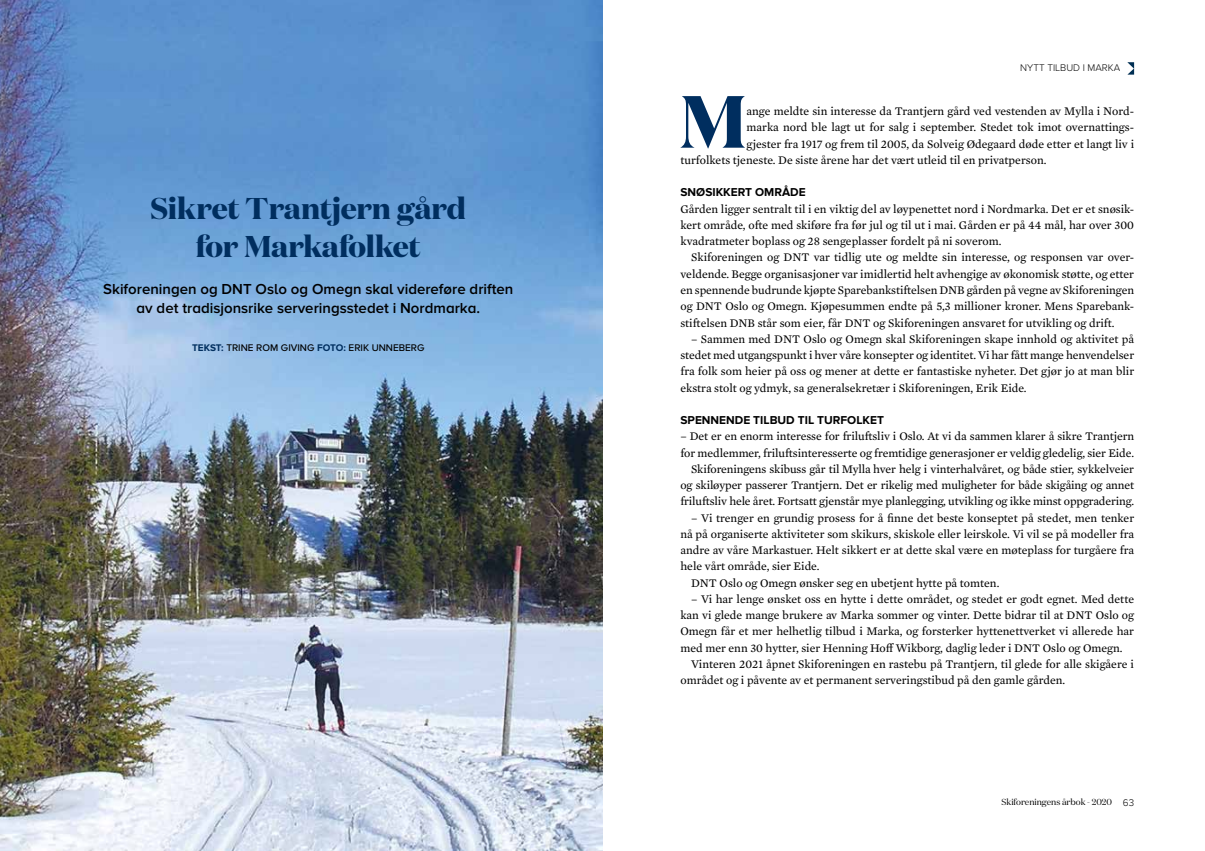
<style>
.page{position:relative;width:1205px;height:851px;background:#fff}
.page>*{position:absolute;margin:0;border:0;box-sizing:border-box;transform-origin:0 0}
.t1{font:700 73.62px "Domaine Display";color:#002e5f}
.t2{font:700 30px/37.5px "Domaine Display";letter-spacing:-.005em;color:#002e5f;text-align:center}
.t3{font:600 15px/18.8px "Proxima Nova A";color:#000;text-align:center}
.t4{font:11.88px/16.2px "Mercury Text G2";color:#000;text-align:justify}
.t5{font:700 11.88px "Proxima Nova";color:#000}
.t6{font:500 10px "Proxima Nova A";color:#000}
.t7{font:300 10px "Proxima Nova";color:#000}
.t8{font:8.75px "Domaine Display";color:#000}
.s1{font-family:"Proxima Nova";font-weight:700;color:#002e5f}
.s2{font-family:"Proxima Nova";font-weight:300;font-size:10px}
</style>
<div class="page">
<svg style="left:1127px;top:62px;width:7px;height:13px"></svg>
<img style="left:0;top:0;width:602px;height:850px">
<h2 class="t2" style="left:150px;top:189px;width:317px">Sikret Trantjern gård for Markafolket</h2>
<p class="t3" style="left:103px;top:280px;width:412px">Skiforeningen og DNT Oslo og Omegn skal videreføre driften av det tradisjonsrike serveringsstedet i Nordmarka.</p>
<p class="t6" style="left:192px;top:341px;width:234px"><span class="s1">TEKST:</span> TRINE ROM GIVING <span class="s1">FOTO:</span> ERIK UNNEBERG</p>
<p class="t7" style="left:1020px;top:60px;width:101px">NYTT TILBUD I MARKA</p>
<h1 class="t1" style="left:680px;top:73px;width:68px">M</h1>
<p class="t4" style="left:746px;top:103px;width:389px">ange meldte sin interesse da Trantjern gård ved vestenden av Mylla i Nord-</p>
<p class="t4" style="left:746px;top:119px;width:388px">marka nord ble lagt ut for salg i september. Stedet tok imot overnattings-</p>
<p class="t4" style="left:746px;top:136px;width:389px">gjester fra 1917 og frem til 2005, da Solveig Ødegaard døde etter et langt liv i</p>
<p class="t4" style="left:680px;top:152px;width:367px">turfolkets tjeneste. De siste årene har det vært utleid til en privatperson.</p>
<p class="t5" style="left:680px;top:186px;width:127px">SNØSIKKERT OMRÅDE</p>
<p class="t4" style="left:680px;top:201px;width:455px">Gården ligger sentralt til i en viktig del av løypenettet nord i Nordmarka. Det er et snøsik&shy;kert område, ofte med skiføre fra før jul og til ut i mai. Gården er på 44 mål, har over 300 kvadratmeter boplass og 28 sengeplasser fordelt på ni soverom.</p>
<p class="t4" style="left:680px;top:249px;width:455px;text-indent:11px">Skiforeningen og DNT var tidlig ute og meldte sin interesse, og responsen var over&shy;veldende. Begge organisasjoner var imidlertid helt avhengige av økonomisk støtte, og etter en spennende budrunde kjøpte Sparebankstiftelsen DNB gården på vegne av Skiforeningen og DNT Oslo og Omegn. Kjøpesummen endte på 5,3 millioner kroner. Mens Sparebank&shy;stiftelsen DNB står som eier, får DNT og Skiforeningen ansvaret for utvikling og drift.</p>
<p class="t4" style="left:680px;top:331px;width:455px;text-indent:11px">– Sammen med DNT Oslo og Omegn skal Skiforeningen skape innhold og aktivitet på stedet med utgangspunkt i hver våre konsepter og identitet. Vi har fått mange henvendelser fra folk som heier på oss og mener at dette er fantastiske nyheter. Det gjør jo at man blir ekstra stolt og ydmyk, sa generalsekretær i Skiforeningen, Erik Eide.</p>
<p class="t5" style="left:680px;top:413px;width:205px">SPENNENDE TILBUD TIL TURFOLKET</p>
<p class="t4" style="left:680px;top:428px;width:455px;text-align:right">– Det er en enorm interesse for friluftsliv i Oslo. At vi da sammen klarer å sikre Trantjern for medlemmer, friluftsinteresserte og fremtidige generasjoner er veldig gledelig, sier Eide.<br>Skiforeningens skibuss går til Mylla hver helg i vinterhalvåret, og både stier, sykkelveier og skiløyper passerer Trantjern. Det er rikelig med muligheter for både skigåing og annet friluftsliv hele året. Fortsatt gjenstår mye planlegging, utvikling og ikke minst oppgradering.</p>
<p class="t4" style="left:691px;top:509px;width:444px">– Vi trenger en grundig prosess for å finne det beste konseptet på stedet, men tenker</p>
<p class="t4" style="left:680px;top:525px;width:455px">nå på organiserte aktiviteter som skikurs, skiskole eller leirskole. Vi vil se på modeller fra</p>
<p class="t4" style="left:680px;top:542px;width:455px">andre av våre Markastuer. Helt sikkert er at dette skal være en møteplass for turgåere fra</p>
<p class="t4" style="left:680px;top:558px;width:141px">hele vårt område, sier Eide.</p>
<p class="t4" style="left:691px;top:574px;width:310px">DNT Oslo og Omegn ønsker seg en ubetjent hytte på tomten.</p>
<p class="t4" style="left:691px;top:590px;width:444px">– Vi har lenge ønsket oss en hytte i dette området, og stedet er godt egnet. Med dette</p>
<p class="t4" style="left:680px;top:607px;width:455px">kan vi glede mange brukere av Marka sommer og vinter. Dette bidrar til at DNT Oslo og</p>
<p class="t4" style="left:680px;top:623px;width:455px">Omegn får et mer helhetlig tilbud i Marka, og forsterker hyttenettverket vi allerede har</p>
<p class="t4" style="left:680px;top:639px;width:444px">med mer enn 30 hytter, sier Henning Hoff Wikborg, daglig leder i DNT Oslo og Omegn.</p>
<p class="t4" style="left:691px;top:655px;width:444px">Vinteren 2021 åpnet Skiforeningen en rastebu på Trantjern, til glede for alle skigåere i</p>
<p class="t4" style="left:680px;top:672px;width:386px">området og i påvente av et permanent serveringstibud på den gamle gården.</p>
<p class="t8" style="left:1001px;top:796px;width:134px">Skiforeningens årbok - 2020 <span class="s2">63</span></p>
</div>
